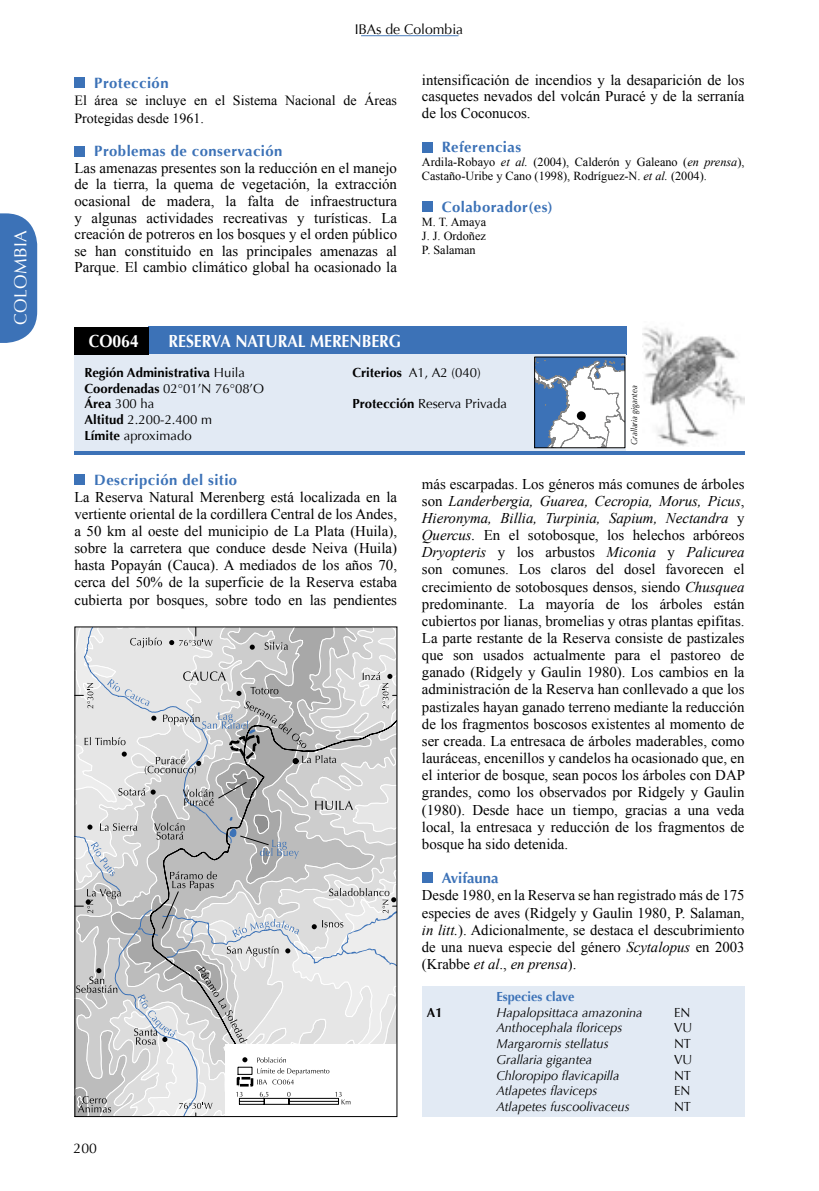
<style>
.page{position:relative;width:819px;height:1191px;background:#fff}
.page>*{position:absolute;margin:0;border:0;box-sizing:border-box;transform-origin:0 0}
.titulo1{font:700 17.5px "Optima";color:#fff;scale:.9 1}
.t1{font:17.5px "Optima";letter-spacing:.015em;color:#fff}
.t2{font:14.88px/17.2px "Times New Roman";color:#000;text-align:justify}
.t3{font:14.88px/17.2px "Times New Roman";color:#000;text-align:justify;scale:.96 1}
.titulo2{font:700 14.88px "Optima";letter-spacing:.03em;color:#3c72b7}
.titulo2-2{font:700 14.88px "Optima";color:#3c72b7}
.t4{font:14px/17.5px "Times New Roman";color:#000}
.t5{font:14px "Optima";color:#000}
.Especies_claves-normal{font:italic 13.12px "Optima";color:#000}
.region-normal{font:13.12px/15.8px "Optima";color:#000}
.region-normal-2{font:700 13.12px "Optima";color:#000}
.Especies_claves-normal-2{font:13.12px "Optima";color:#000}
.Especies_azul{font:700 13.12px "Optima";color:#3c72b7}
.Especies_claves-normal-3{font:700 13.12px "Optima";color:#000}
.referencias{font:12.25px/14px "Times New Roman";color:#000}
.Especies_claves-normal-4{font:italic 8.75px "Optima";color:#000;scale:.9 1}
.s1{font-style:italic}
.s2{font-weight:700}
.s3{font-weight:400}
</style>
<div class="page">
<svg style="left:0;top:213px;width:37px;height:130px;background:#4c7dbd"></svg>
<hr style="left:361px;top:35px;width:97px;height:1px;background:#3c72b7">
<img style="left:642px;top:327px;width:102px;height:119px">
<div style="left:422px;top:986px;width:322px;height:130px;background:#e2eaf4"></div>
<div style="left:149px;top:327px;width:477px;height:27px;background:#3c72b7"></div>
<div style="left:74px;top:354px;width:552px;height:97px;background:#e2eaf4"></div>
<div style="left:74px;top:327px;width:75px;height:27px;background:#000"></div>
<hr style="left:74px;top:451px;width:670px;height:4px;background:#3c72b7">
<svg style="left:76px;top:628px;width:319px;height:487px;background:#d3d3d3"></svg>
<svg style="left:150px;top:693px;width:245px;height:422px;background:#d2d2d2"></svg>
<svg style="left:250px;top:644px;width:5px;height:5px"></svg>
<svg style="left:151px;top:789px;width:5px;height:5px"></svg>
<svg style="left:87px;top:824px;width:5px;height:5px"></svg>
<svg style="left:285px;top:948px;width:5px;height:5px"></svg>
<svg style="left:130px;top:637px;width:32px;height:11px"></svg>
<svg style="left:264px;top:641px;width:24px;height:9px"></svg>
<svg style="left:315px;top:800px;width:38px;height:10px"></svg>
<svg style="left:100px;top:823px;width:37px;height:8px"></svg>
<svg style="left:227px;top:946px;width:51px;height:10px"></svg>
<svg style="left:76px;top:968px;width:41px;height:25px"></svg>
<svg style="left:118px;top:787px;width:27px;height:8px"></svg>
<svg style="left:161px;top:871px;width:56px;height:58px;background:#b3b4b5"></svg>
<svg style="left:154px;top:822px;width:30px;height:17px"></svg>
<svg style="left:198px;top:966px;width:49px;height:77px;background:#c1c1c1"></svg>
<svg style="left:232px;top:919px;width:67px;height:18px"></svg>
<svg style="left:91px;top:842px;width:24px;height:34px"></svg>
<svg style="left:134px;top:994px;width:42px;height:50px;background:#caced3"></svg>
<svg style="left:230px;top:829px;width:69px;height:29px;background:#acb0b5"></svg>
<svg style="left:183px;top:781px;width:64px;height:24px;background:#adadae"></svg>
<svg style="left:179px;top:1102px;width:33px;height:13px"></svg>
<svg style="left:169px;top:628px;width:43px;height:18px"></svg>
<svg style="left:76px;top:1096px;width:35px;height:19px"></svg>
<svg style="left:76px;top:889px;width:45px;height:24px"></svg>
<svg style="left:312px;top:888px;width:83px;height:76px;background:#dcdddf"></svg>
<svg style="left:76px;top:671px;width:260px;height:103px;background:#c8c9ca"></svg>
<svg style="left:362px;top:672px;width:33px;height:36px"></svg>
<div style="left:225px;top:1044px;width:171px;height:72px;background:#fff"></div>
<svg style="left:242px;top:1057px;width:5px;height:5px"></svg>
<svg style="left:257px;top:1057px;width:29px;height:5px"></svg>
<svg style="left:236px;top:1068px;width:114px;height:37px"></svg>
<svg style="left:536px;top:358px;width:87px;height:88px;background:#b0c2d8"></svg>
<div style="left:534px;top:356px;width:91px;height:92px;border:1px solid #000"></div>
<div style="left:576px;top:411px;width:9px;height:9px;background:#000;border-radius:50%"></div>
<div style="left:74px;top:77px;width:11px;height:11px;background:#3c72b7"></div>
<div style="left:74px;top:474px;width:11px;height:10px;background:#3c72b7"></div>
<div style="left:422px;top:142px;width:10px;height:11px;background:#3c72b7"></div>
<div style="left:422px;top:201px;width:10px;height:11px;background:#3c72b7"></div>
<div style="left:422px;top:871px;width:10px;height:11px;background:#3c72b7"></div>
<div style="left:74px;top:146px;width:11px;height:10px;background:#3c72b7"></div>
<p class="t1" style="left:10px;top:325px;width:96px;rotate:-90deg">COLOMBIA</p>
<p class="t5" style="left:355px;top:21px;width:110px">IBAs de Colombia</p>
<p class="titulo2" style="left:94px;top:74px;width:76px">Protección</p>
<p class="t4" style="left:74px;top:92px;width:324px">El área se incluye en el Sistema Nacional de Áreas<br>Protegidas desde 1961.</p>
<p class="titulo2" style="left:94px;top:142px;width:190px">Problemas de conservación</p>
<p class="t2" style="left:74px;top:159px;width:324px;line-height:16.6px">Las amenazas presentes son la reducción en el manejo de la tierra, la quema de vegetación, la extracción ocasional de madera, la falta de infraestructura y algunas actividades recreativas y turísticas. La creación de potreros en los bosques y el orden público se han constituido en las principales amenazas al Parque. El cambio climático global ha ocasionado la</p>
<p class="t2" style="left:422px;top:71px;width:324px;line-height:16.6px">intensificación de incendios y la desaparición de los casquetes nevados del volcán Puracé y de la serranía de los Coconucos.</p>
<p class="titulo2" style="left:441px;top:138px;width:81px">Referencias</p>
<p class="referencias" style="left:422px;top:155px;width:324px">Ardila-Robayo <span class="s1">et al.</span> (2004), Calderón y Galeano (<span class="s1">en prensa</span>),<br>Castaño-Uribe y Cano (1998), Rodríguez-N. <span class="s1">et al.</span> (2004).</p>
<p class="titulo2" style="left:441px;top:198px;width:113px">Colaborador(es)</p>
<p class="referencias" style="left:422px;top:214px;width:66px">M. T. Amaya</p>
<p class="referencias" style="left:422px;top:228px;width:65px">J. J. Ordoñez</p>
<p class="referencias" style="left:422px;top:242px;width:55px">P. Salaman</p>
<p class="titulo1" style="left:89px;top:331px;width:57px">CO064</p>
<p class="titulo1" style="left:168px;top:331px;width:260px">RESERVA NATURAL MERENBERG</p>
<p class="region-normal" style="left:352px;top:364px;width:130px"><span class="s2">Criterios</span> A1, A2 (040)</p>
<p class="region-normal" style="left:352px;top:396px;width:156px"><span class="s2">Protección</span> Reserva Privada</p>
<p class="region-normal-2" style="left:84px;top:365px;width:162px">Región Administrativa <span class="s3">Huila</span></p>
<p class="region-normal" style="left:84px;top:380px;width:181px"><span class="s2">Coordenadas</span> 02°01’N 76°08’O<br><span class="s2">Área</span> 300 ha</p>
<p class="region-normal" style="left:84px;top:412px;width:129px"><span class="s2">Altitud</span> 2.200-2.400 m</p>
<p class="region-normal" style="left:84px;top:428px;width:109px"><span class="s2">Límite</span> aproximado</p>
<p class="Especies_claves-normal-4" style="left:629px;top:445px;width:67px;rotate:-90deg">Grallaria gigantea</p>
<p class="titulo2" style="left:94px;top:471px;width:144px">Descripción del sitio</p>
<p class="t3" style="left:74px;top:488px;width:337px">La Reserva Natural Merenberg está localizada en la vertiente oriental de la cordillera Central de los Andes, a 50 km al oeste del municipio de La Plata (Huila), sobre la carretera que conduce desde Neiva (Huila) hasta Popayán (Cauca). A mediados de los años 70, cerca del 50% de la superficie de la Reserva estaba cubierta por bosques, sobre todo en las pendientes</p>
<p class="t5" style="left:74px;top:1139px;width:25px">200</p>
<p class="t2" style="left:422px;top:475px;width:324px">más escarpadas. Los géneros más comunes de árboles son <span class="s1">Landerbergia, Guarea, Cecropia, Morus, Picus</span>, <span class="s1">Hieronyma, Billia, Turpinia, Sapium, Nectandra</span> y <span class="s1">Quercus.</span> En el sotobosque, los helechos arbóreos <span class="s1">Dryopteris</span> y los arbustos <span class="s1">Miconia</span> y <span class="s1">Palicurea </span>son comunes. Los claros del dosel favorecen el crecimiento de sotobosques densos, siendo <span class="s1">Chusquea </span>predominante. La mayoría de los árboles están cubiertos por lianas, bromelias y otras plantas epifitas.<br>La parte restante de la Reserva consiste de pastizales que son usados actualmente para el pastoreo de ganado (Ridgely y Gaulin 1980). Los cambios en la administración de la Reserva han conllevado a que los pastizales hayan ganado terreno mediante la reducción de los fragmentos boscosos existentes al momento de ser creada. La entresaca de árboles maderables, como lauráceas, encenillos y candelos ha ocasionado que, en el interior de bosque, sean pocos los árboles con DAP grandes, como los observados por Ridgely y Gaulin (1980). Desde hace un tiempo, gracias a una veda local, la entresaca y reducción de los fragmentos de bosque ha sido detenida.</p>
<p class="titulo2-2" style="left:441px;top:869px;width:58px">Avifauna</p>
<p class="t2" style="left:422px;top:886px;width:324px">Desde 1980, en la Reserva se han registrado más de 175 especies de aves (Ridgely y Gaulin 1980, P. Salaman, <span class="s1">in litt.</span>). Adicionalmente, se destaca el descubrimiento de una nueva especie del género <span class="s1">Scytalopus</span> en 2003 (Krabbe <span class="s1">et al</span>., <span class="s1">en prensa</span>).</p>
<p class="Especies_azul" style="left:496px;top:988px;width:79px">Especies clave</p>
<p class="Especies_claves-normal-3" style="left:427px;top:1004px;width:17px">A1</p>
<p class="Especies_claves-normal" style="left:496px;top:1004px;width:148px">Hapalopsittaca amazonina</p>
<p class="Especies_claves-normal-2" style="left:674px;top:1004px;width:18px">EN</p>
<p class="Especies_claves-normal" style="left:496px;top:1020px;width:127px">Anthocephala floriceps</p>
<p class="Especies_claves-normal-2" style="left:674px;top:1020px;width:20px">VU</p>
<p class="Especies_claves-normal" style="left:496px;top:1036px;width:114px">Margarornis stellatus</p>
<p class="Especies_claves-normal-2" style="left:674px;top:1036px;width:18px">NT</p>
<p class="Especies_claves-normal" style="left:496px;top:1051px;width:97px">Grallaria gigantea</p>
<p class="Especies_claves-normal-2" style="left:674px;top:1051px;width:20px">VU</p>
<p class="Especies_claves-normal" style="left:496px;top:1067px;width:124px">Chloropipo flavicapilla</p>
<p class="Especies_claves-normal-2" style="left:674px;top:1067px;width:18px">NT</p>
<p class="Especies_claves-normal" style="left:496px;top:1083px;width:102px">Atlapetes flaviceps</p>
<p class="Especies_claves-normal-2" style="left:674px;top:1083px;width:18px">EN</p>
<p class="Especies_claves-normal" style="left:496px;top:1099px;width:135px">Atlapetes fuscoolivaceus</p>
<p class="Especies_claves-normal-2" style="left:674px;top:1099px;width:18px">NT</p>
</div>
